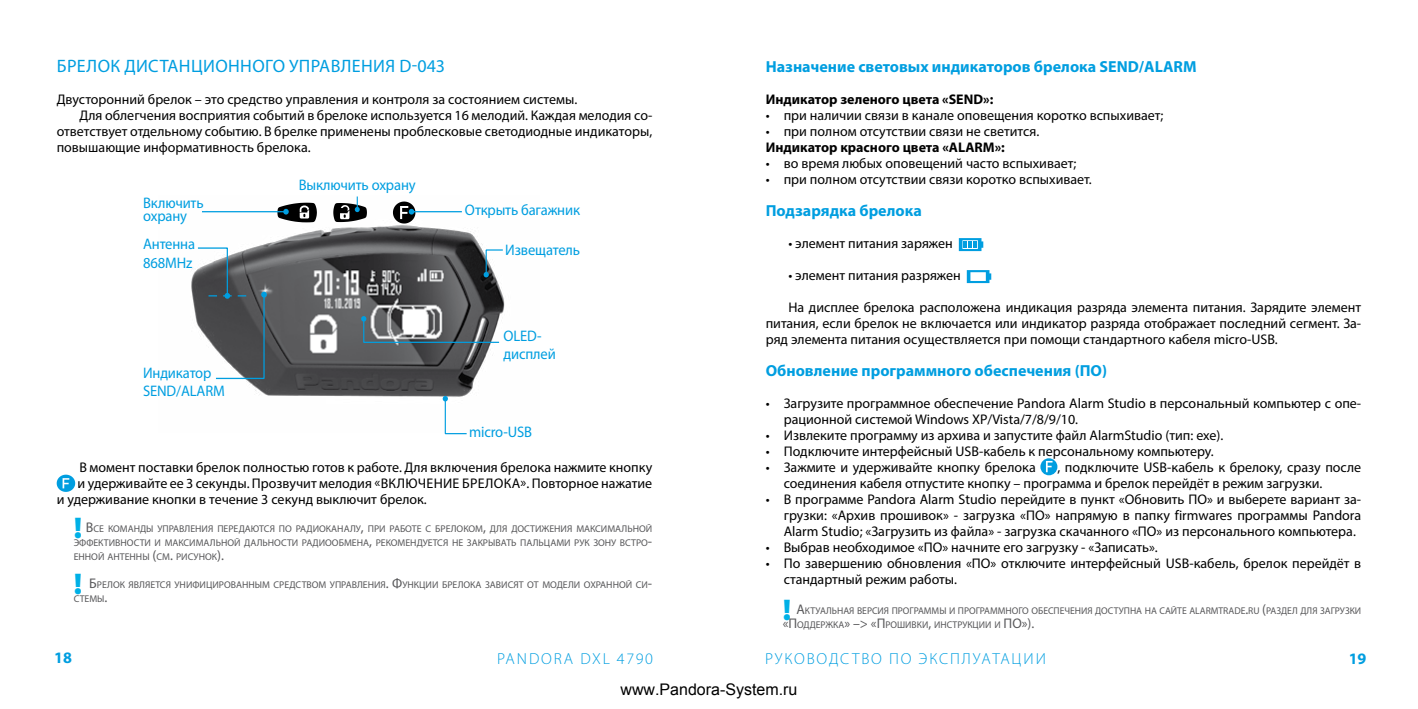
<style>
.page{position:relative;width:1418px;height:709px;background:#fff}
.page>*{position:absolute;margin:0;border:0;box-sizing:border-box;transform-origin:0 0}
.t1{font:18px "Myriad Pro";letter-spacing:.02em;color:#009ee0}
.t2{font:700 16px "Myriad Pro";color:#009ee0}
.t3{font:300 16px "Myriad Pro";letter-spacing:.12em;color:#009ee0}
.t4{font:16px "Arial";color:#000}
.t5{font:15.2px/17.8px "Myriad Pro";letter-spacing:-.01em;color:#009ee0;scale:.95 1}
.t6{font:14px/16px "Myriad Pro";color:#000}
.t7{font:700 14px "Myriad Pro";color:#000}
.t8{font:9.8px/14px "Myriad Pro";color:#58585a}
.s1{font-weight:900;font-size:30px;color:#00b0e6}
.s2{font-size:14px}
</style>
<div class="page">
<svg style="left:57px;top:474px;width:18px;height:18px"></svg>
<img style="left:191px;top:202px;width:314px;height:195px">
<hr style="left:202px;top:211px;width:84px;height:1px;background:#009ee0">
<svg style="left:277px;top:203px;width:40px;height:19px"></svg>
<svg style="left:333px;top:196px;width:34px;height:26px"></svg>
<hr style="left:411px;top:211px;width:51px;height:1px;background:#009ee0">
<svg style="left:393px;top:201px;width:22px;height:22px"></svg>
<svg style="left:361px;top:316px;width:139px;height:27px"></svg>
<svg style="left:442px;top:396px;width:26px;height:39px"></svg>
<svg style="left:483px;top:249px;width:21px;height:28px"></svg>
<svg style="left:197px;top:247px;width:70px;height:133px"></svg>
<svg style="left:958px;top:238px;width:25px;height:13px"></svg>
<svg style="left:966px;top:270px;width:25px;height:13px"></svg>
<svg style="left:1040px;top:458px;width:17px;height:17px"></svg>
<svg style="left:1045px;top:461px;width:7px;height:11px"></svg>
<p class="t1" style="left:57px;top:55px;width:390px">БРЕЛОК ДИСТАНЦИОННОГО УПРАВЛЕНИЯ D-043</p>
<p class="t6" style="left:57px;top:91px;width:522px">Двусторонний брелок – это средство управления и контроля за состоянием системы.</p>
<p class="t6" style="left:79px;top:107px;width:574px">Для облегчения восприятия событий в брелоке используется 16 мелодий. Каждая мелодия со-</p>
<p class="t6" style="left:57px;top:123px;width:597px">ответствует отдельному событию. В брелке применены проблесковые светодиодные индикаторы,</p>
<p class="t6" style="left:57px;top:139px;width:255px">повышающие информативность брелока.</p>
<p class="t5" style="left:143px;top:196px;width:65px;line-height:12.8px">Включить охрану</p>
<p class="t5" style="left:143px;top:235px;width:56px;line-height:18.4px">Антенна<br>868MHz</p>
<p class="t5" style="left:143px;top:363px;width:88px">Индикатор<br>SEND/ALARM</p>
<p class="t5" style="left:299px;top:175px;width:124px">Выключить охрану</p>
<p class="t5" style="left:465px;top:201px;width:123px">Открыть багажник</p>
<p class="t5" style="left:505px;top:241px;width:80px">Извещатель</p>
<p class="t5" style="left:503px;top:326px;width:56px">OLED&shy;дисплей</p>
<p class="t5" style="left:469px;top:422px;width:68px">micro-USB</p>
<p class="t6" style="left:79px;top:459px;width:574px">В момент поставки брелок полностью готов к работе. Для включения брелока нажмите кнопку</p>
<p class="t6" style="left:78px;top:475px;width:576px">и удерживайте ее 3 секунды. Прозвучит мелодия «ВКЛЮЧЕНИЕ БРЕЛОКА». Повторное нажатие</p>
<p class="t6" style="left:57px;top:491px;width:371px">и удерживание кнопки в течение 3 секунд выключит брелок.</p>
<p class="t8" style="left:74px;top:521px;width:580px;text-align:justify"><span class="s1">!</span> <span class="s2">В</span>СЕ КОМАНДЫ УПРАВЛЕНИЯ ПЕРЕДАЮТСЯ ПО РАДИОКАНАЛУ<span class="s2">,</span> ПРИ РАБОТЕ С БРЕЛОКОМ<span class="s2">,</span> ДЛЯ ДОСТИЖЕНИЯ МАКСИМАЛЬНОЙ ЭФФЕКТИВНОСТИ И МАКСИМАЛЬНОЙ ДАЛЬНОСТИ РАДИООБМЕНА<span class="s2">,</span> РЕКОМЕНДУЕТСЯ НЕ ЗАКРЫВАТЬ ПАЛЬЦАМИ РУК ЗОНУ ВСТРО<span class="s2">-</span>ЕННОЙ АНТЕННЫ <span class="s2">(</span>СМ<span class="s2">.</span> РИСУНОК<span class="s2">).</span></p>
<p class="t8" style="left:74px;top:577px;width:580px"><span class="s1">!</span> <span class="s2">Б</span>РЕЛОК ЯВЛЯЕТСЯ УНИФИЦИРОВАННЫМ СРЕДСТВОМ УПРАВЛЕНИЯ<span class="s2">. Ф</span>УНКЦИИ БРЕЛОКА ЗАВИСЯТ ОТ МОДЕЛИ ОХРАННОЙ СИ<span class="s2">-<br></span>СТЕМЫ<span class="s2">.</span></p>
<p class="t2" style="left:765px;top:56px;width:432px">Назначение световых индикаторов брелока SEND/ALARM</p>
<p class="t7" style="left:765px;top:90px;width:229px">Индикатор зеленого цвета «SEND»:</p>
<p class="t6" style="left:765px;top:107px;width:399px">• при наличии связи в канале оповещения коротко вспыхивает;</p>
<p class="t6" style="left:765px;top:123px;width:275px">• при полном отсутствии связи не светится.</p>
<p class="t7" style="left:765px;top:138px;width:241px">Индикатор красного цвета «ALARM»:</p>
<p class="t6" style="left:765px;top:155px;width:312px">• во время любых оповещений часто вспыхивает;</p>
<p class="t6" style="left:765px;top:171px;width:327px">• при полном отсутствии связи коротко вспыхивает.</p>
<p class="t2" style="left:765px;top:200px;width:158px">Подзарядка брелока</p>
<p class="t6" style="left:788px;top:235px;width:166px">• элемент питания заряжен</p>
<p class="t6" style="left:788px;top:267px;width:174px">• элемент питания разряжен</p>
<p class="t6" style="left:765px;top:299px;width:597px;text-align:justify;text-indent:23px">На дисплее брелока расположена индикация разряда элемента питания. Зарядите элемент питания, если брелок не включается или индикатор разряда отображает последний сегмент. За&shy;ряд элемента питания осуществляется при помощи стандартного кабеля micro-USB.</p>
<p class="t2" style="left:765px;top:360px;width:343px">Обновление программного обеспечения (ПО)</p>
<p class="t6" style="left:783px;top:395px;width:579px;text-indent:-18px">• Загрузите программное обеспечение Pandora Alarm Studio в персональный компьютер с опе&shy;рационной системой Windows XP/Vista/7/8/9/10.</p>
<p class="t6" style="left:765px;top:427px;width:459px">• Извлеките программу из архива и запустите файл AlarmStudio (тип: exe).</p>
<p class="t6" style="left:765px;top:443px;width:449px">• Подключите интерфейсный USB-кабель к персональному компьютеру.</p>
<p class="t6" style="left:765px;top:459px;width:271px">• Зажмите и удерживайте кнопку брелока</p>
<p class="t6" style="left:783px;top:459px;width:579px;text-indent:274px">, подключите USB-кабель к брелоку, сразу после соединения кабеля отпустите кнопку – программа и брелок перейдёт в режим загрузки.</p>
<p class="t6" style="left:783px;top:491px;width:579px;text-align:justify;text-indent:-18px">• В программе Pandora Alarm Studio перейдите в пункт «Обновить ПО» и выберете вариант за&shy;грузки: «Архив прошивок» - загрузка «ПО» напрямую в папку firmwares программы Pandora Alarm Studio; «Загрузить из файла» - загрузка скачанного «ПО» из персонального компьютера.</p>
<p class="t6" style="left:765px;top:539px;width:393px">• Выбрав необходимое «ПО» начните его загрузку - «Записать».</p>
<p class="t6" style="left:783px;top:555px;width:579px;text-indent:-18px">• По завершению обновления «ПО» отключите интерфейсный USB-кабель, брелок перейдёт в стандартный режим работы.</p>
<p class="t8" style="left:782px;top:603px;width:580px"><span class="s1">!</span> <span class="s2">А</span>КТУАЛЬНАЯ ВЕРСИЯ ПРОГРАММЫ И ПРОГРАММНОГО ОБЕСПЕЧЕНИЯ ДОСТУПНА НА САЙТЕ ALARMTRADE<span class="s2">.</span>RU <span class="s2">(</span>РАЗДЕЛ ДЛЯ ЗАГРУЗКИ <span class="s2">«П</span>ОДДЕРЖКА<span class="s2">» –&gt; «П</span>РОШИВКИ<span class="s2">,</span> ИНСТРУКЦИИ И <span class="s2">ПО»).</span></p>
<p class="t2" style="left:54px;top:647px;width:19px">18</p>
<p class="t3" style="left:497px;top:649px;width:157px">PANDORA DXL 4790</p>
<p class="t3" style="left:765px;top:649px;width:282px">РУКОВОДСТВО ПО ЭКСПЛУАТАЦИИ</p>
<p class="t2" style="left:1348px;top:647px;width:19px">19</p>
<p class="t4" style="left:620px;top:678px;width:178px">www.Pandora-System.ru</p>
</div>
